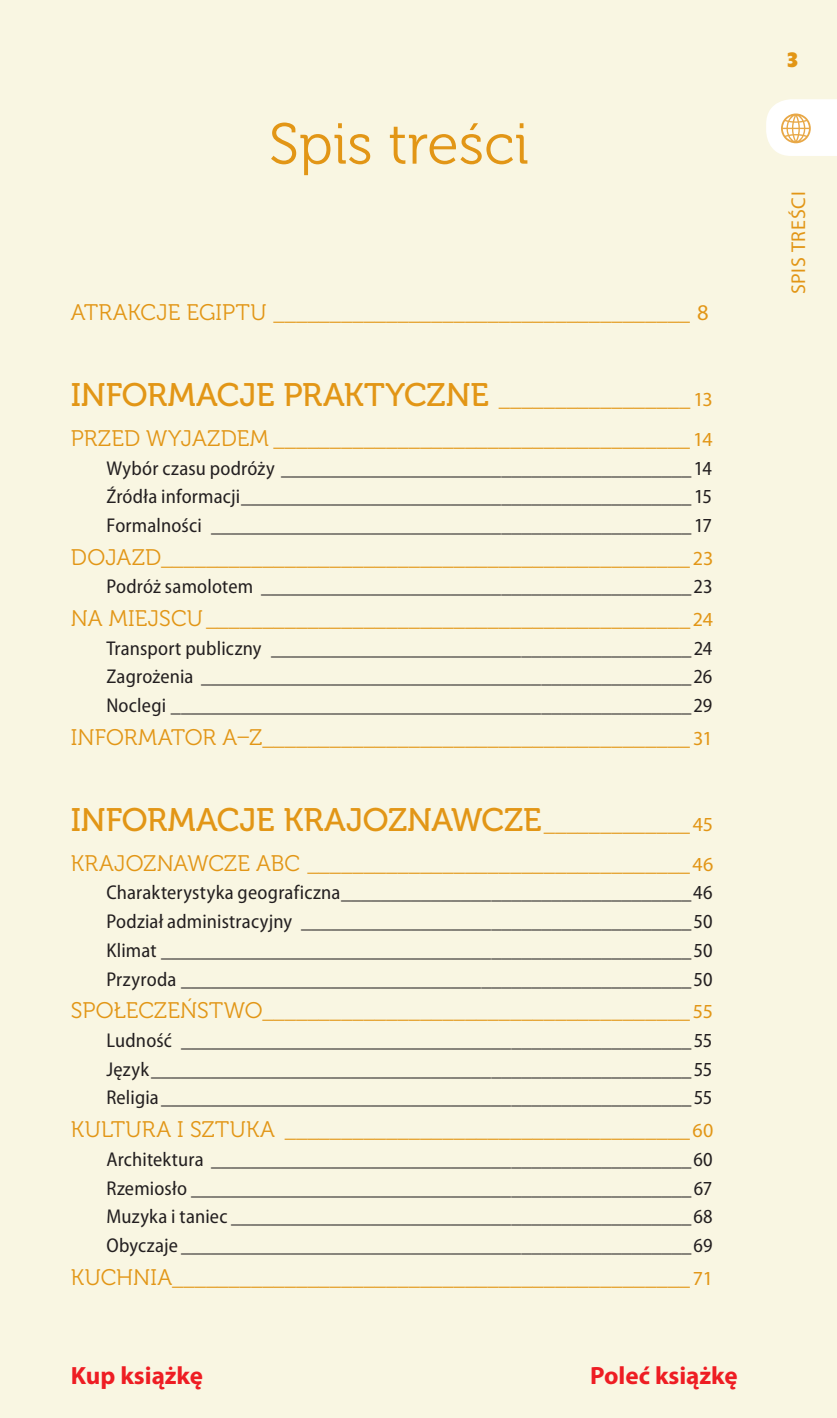
<style>
.page{position:relative;width:837px;height:1418px;background:#fff}
.page>*{position:absolute;margin:0;border:0;box-sizing:border-box;transform-origin:0 0}
.t1{font:57.5px "Museo 300";color:#e29616}
.t2{font:32.5px "Museo 500";letter-spacing:-.005em;color:#e29616}
.t3{font:700 25px "Myriad Pro";color:#ee1d23}
.t4{font:22.5px "Myriad Pro";color:#e29616}
.t5{font:semi-condensed 20px/28.8px "Myriad Pro";letter-spacing:.01em;color:#231f20;text-align:justify}
.t6{font:20px "Myriad Pro";letter-spacing:.035em;color:#e29616}
.t7{font:20px "EFN Olivea Nigra";color:#e29616}
.s1{font-family:"Museo 300"}
.s2{font-family:"Myriad Pro";font-size:22.5px}
.s3{font-family:"Myriad Pro";font-size:20px}
.s4{font-size:20px}
</style>
<div class="page">
<div style="left:0;top:0;width:836px;height:1417px;background:#f9f6e2"></div>
<svg style="left:766px;top:99px;width:70px;height:57px;background:#fcf5eb"></svg>
<h1 class="t1" style="left:269px;top:113px;width:261px">Spis treści</h1>
<p class="t4" style="left:71px;top:298px;width:639px"><span class="s1">ATRAKCJE EGIPTU</span> _____________________________________ 8</p>
<h2 class="t2" style="left:71px;top:377px;width:643px">INFORMACJE PRAKTYCZNE <span class="s2">_________________</span> <span class="s3">13</span></h2>
<p class="t4" style="left:71px;top:424px;width:643px"><span class="s1">PRZED WYJAZDEM</span> _____________________________________ <span class="s4">14</span></p>
<p class="t5" style="left:106px;top:454px;width:607px">Wybór czasu podróży _________________________________________14<br>Źródła informacji _____________________________________________ 15<br>Formalności ________________________________________________ 17</p>
<p class="t4" style="left:71px;top:543px;width:643px"><span class="s1">DOJAZD</span>_______________________________________________<span class="s4">23</span></p>
<p class="t5" style="left:106px;top:573px;width:607px">Podróż samolotem ___________________________________________23</p>
<p class="t4" style="left:71px;top:604px;width:643px"><span class="s1">NA MIEJSCU</span> ___________________________________________ <span class="s4">24</span></p>
<p class="t5" style="left:106px;top:634px;width:607px">Transport publiczny __________________________________________24<br>Zagrożenia _________________________________________________26<br>Noclegi ____________________________________________________29</p>
<p class="t4" style="left:71px;top:723px;width:643px"><span class="s1">INFORMATOR A–Z</span> ______________________________________ <span class="s4">31</span></p>
<h2 class="t2" style="left:71px;top:802px;width:643px">INFORMACJE KRAJOZNAWCZE <span class="s2">_____________</span> <span class="s3">45</span></h2>
<p class="t4" style="left:71px;top:849px;width:643px"><span class="s1">KRAJOZNAWCZE ABC</span> __________________________________<span class="s4">46</span></p>
<p class="t5" style="left:106px;top:878px;width:607px">Charakterystyka geograficzna ___________________________________46<br>Podział administracyjny _______________________________________50<br>Klimat _____________________________________________________50<br>Przyroda ___________________________________________________50</p>
<p class="t4" style="left:71px;top:996px;width:643px"><span class="s1">SPOŁECZEŃSTWO</span>______________________________________ <span class="s4">55</span></p>
<p class="t5" style="left:106px;top:1026px;width:607px">Ludność ___________________________________________________55<br>Język ______________________________________________________55<br>Religia _____________________________________________________55</p>
<p class="t4" style="left:71px;top:1115px;width:643px"><span class="s1">KULTURA I SZTUKA</span> ____________________________________<span class="s4">60</span></p>
<p class="t5" style="left:106px;top:1145px;width:607px">Architektura ________________________________________________60<br>Rzemiosło __________________________________________________67<br>Muzyka i taniec ______________________________________________68<br>Obyczaje ___________________________________________________69</p>
<p class="t4" style="left:71px;top:1263px;width:643px"><span class="s1">KUCHNIA</span>______________________________________________ <span class="s4">71</span></p>
<p class="t3" style="left:71px;top:1359px;width:134px">Kup książkę</p>
<p class="t3" style="left:590px;top:1359px;width:149px">Poleć książkę</p>
<p class="t7" style="left:787px;top:46px;width:12px">3</p>
<p class="t6" style="left:785px;top:294px;width:104px;rotate:-90deg">SPIS TREŚCI</p>
</div>
